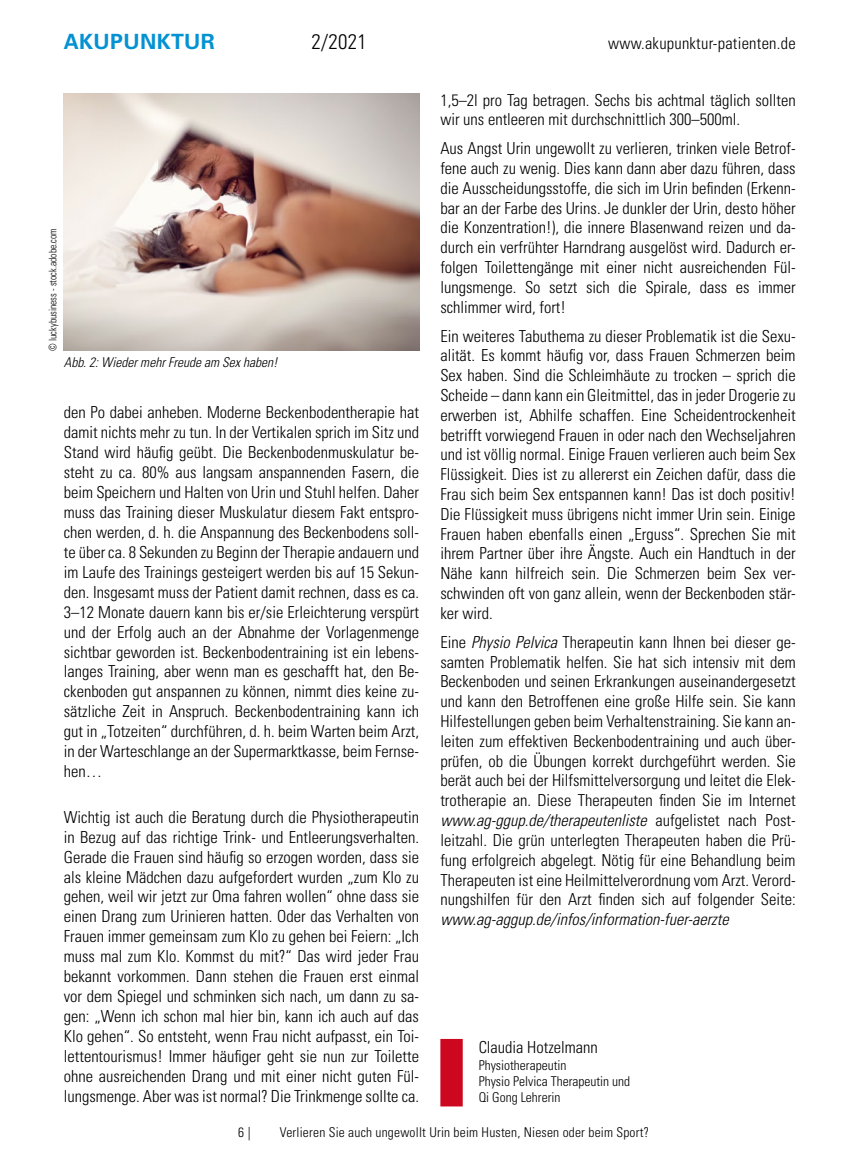
<style>
.page{position:relative;width:851px;height:1170px;background:#fff}
.page>*{position:absolute;margin:0;border:0;box-sizing:border-box;transform-origin:0 0}
.t1{font:700 21px "Univers LT Std";letter-spacing:.015em;color:#0492d2}
.t2{font:300 condensed 21px "Univers LT Std";color:#000}
.Copy{font:300 condensed 16.5px/19.8px "Univers LT Std";color:#000;text-align:justify}
.Autor{font:300 condensed 16.5px "Univers LT Std";color:#000}
.Autor-2{font:300 condensed 13.5px/16.2px "Univers LT Std";color:#000}
.BU{font:italic 300 condensed 13.5px "Univers LT Std";color:#000}
.Quellen{font:300 condensed 10.5px "Univers LT Std";color:#000;scale:.91 1}
.s1{font-style:italic}
</style>
<div class="page">
<div style="left:440px;top:1038px;width:22px;height:68px;background:#cd071f"></div>
<img style="left:64px;top:94px;width:355px;height:257px">
<p class="t1" style="left:64px;top:30px;width:153px">AKUPUNKTUR</p>
<p class="t2" style="left:311px;top:29px;width:57px">2/2021</p>
<p class="Copy" style="left:608px;top:34px;width:189px">www.akupunktur-patienten.de</p>
<p class="Quellen" style="left:46px;top:351px;width:136px;rotate:-90deg">© luckybusiness - stock.adobe.com</p>
<p class="BU" style="left:64px;top:354px;width:215px">Abb. 2: Wieder mehr Freude am Sex haben!</p>
<p class="Copy" style="left:64px;top:402px;width:357px">den Po dabei anheben. Moderne Beckenbodentherapie hat damit nichts mehr zu tun. In der Vertikalen sprich im Sitz und Stand wird häufig geübt. Die Beckenbodenmuskulatur be&shy;steht zu ca. 80% aus langsam anspannenden Fasern, die beim Speichern und Halten von Urin und Stuhl helfen. Daher muss das Training dieser Muskulatur diesem Fakt entspro&shy;chen werden, d. h. die Anspannung des Beckenbodens soll&shy;te über ca. 8 Sekunden zu Beginn der Therapie andauern und im Laufe des Trainings gesteigert werden bis auf 15 Sekun&shy;den. Insgesamt muss der Patient damit rechnen, dass es ca.<br>3–12 Monate dauern kann bis er/sie Erleichterung verspürt und der Erfolg auch an der Abnahme der Vorlagenmenge sichtbar geworden ist. Beckenbodentraining ist ein lebens&shy;langes Training, aber wenn man es geschafft hat, den Be&shy;ckenboden gut anspannen zu können, nimmt dies keine zu&shy;sätzliche Zeit in Anspruch. Beckenbodentraining kann ich gut in „Totzeiten“ durchführen, d. h. beim Warten beim Arzt, in der Warteschlange an der Supermarktkasse, beim Fernse&shy;hen…</p>
<p class="Copy" style="left:64px;top:806px;width:357px">Wichtig ist auch die Beratung durch die Physiotherapeutin in Bezug auf das richtige Trink- und Entleerungsverhalten.<br>Gerade die Frauen sind häufig so erzogen worden, dass sie als kleine Mädchen dazu aufgefordert wurden „zum Klo zu gehen, weil wir jetzt zur Oma fahren wollen“ ohne dass sie einen Drang zum Urinieren hatten. Oder das Verhalten von Frauen immer gemeinsam zum Klo zu gehen bei Feiern: „Ich muss mal zum Klo. Kommst du mit?“ Das wird jeder Frau bekannt vorkommen. Dann stehen die Frauen erst einmal vor dem Spiegel und schminken sich nach, um dann zu sa&shy;gen: „Wenn ich schon mal hier bin, kann ich auch auf das Klo gehen“. So entsteht, wenn Frau nicht aufpasst, ein Toi&shy;lettentourismus! Immer häufiger geht sie nun zur Toilette ohne ausreichenden Drang und mit einer nicht guten Fül&shy;lungsmenge. Aber was ist normal? Die Trinkmenge sollte ca.</p>
<p class="Copy" style="left:440px;top:90px;width:357px">1,5–2l pro Tag betragen. Sechs bis achtmal täglich sollten wir uns entleeren mit durchschnittlich 300–500ml.</p>
<p class="Copy" style="left:440px;top:138px;width:357px">Aus Angst Urin ungewollt zu verlieren, trinken viele Betrof&shy;fene auch zu wenig. Dies kann dann aber dazu führen, dass die Ausscheidungsstoffe, die sich im Urin befinden (Erkenn&shy;bar an der Farbe des Urins. Je dunkler der Urin, desto höher die Konzentration!), die innere Blasenwand reizen und da&shy;durch ein verfrühter Harndrang ausgelöst wird. Dadurch er&shy;folgen Toilettengänge mit einer nicht ausreichenden Fül&shy;lungsmenge. So setzt sich die Spirale, dass es immer schlimmer wird, fort!</p>
<p class="Copy" style="left:440px;top:326px;width:357px">Ein weiteres Tabuthema zu dieser Problematik ist die Sexu&shy;alität. Es kommt häufig vor, dass Frauen Schmerzen beim Sex haben. Sind die Schleimhäute zu trocken – sprich die Scheide – dann kann ein Gleitmittel, das in jeder Drogerie zu erwerben ist, Abhilfe schaffen. Eine Scheidentrockenheit betrifft vorwiegend Frauen in oder nach den Wechseljahren und ist völlig normal. Einige Frauen verlieren auch beim Sex Flüssigkeit. Dies ist zu allererst ein Zeichen dafür, dass die Frau sich beim Sex entspannen kann! Das ist doch positiv!<br>Die Flüssigkeit muss übrigens nicht immer Urin sein. Einige Frauen haben ebenfalls einen „Erguss“. Sprechen Sie mit ihrem Partner über ihre Ängste. Auch ein Handtuch in der Nähe kann hilfreich sein. Die Schmerzen beim Sex ver&shy;schwinden oft von ganz allein, wenn der Beckenboden stär&shy;ker wird.</p>
<p class="Copy" style="left:440px;top:632px;width:357px">Eine <span class="s1">Physio Pelvica</span> Therapeutin kann Ihnen bei dieser ge&shy;samten Problematik helfen. Sie hat sich intensiv mit dem Beckenboden und seinen Erkrankungen auseinandergesetzt und kann den Betroffenen eine große Hilfe sein. Sie kann Hilfestellungen geben beim Verhaltenstraining. Sie kann an&shy;leiten zum effektiven Beckenbodentraining und auch über&shy;prüfen, ob die Übungen korrekt durchgeführt werden. Sie berät auch bei der Hilfsmittelversorgung und leitet die Elek&shy;trotherapie an. Diese Therapeuten finden Sie im Internet <span class="s1">www.ag-ggup.de/therapeutenliste</span> aufgelistet nach Post&shy;leitzahl. Die grün unterlegten Therapeuten haben die Prü&shy;fung erfolgreich abgelegt. Nötig für eine Behandlung beim Therapeuten ist eine Heilmittelverordnung vom Arzt. Verord&shy;nungshilfen für den Arzt finden sich auf folgender Seite: <span class="s1">www.ag-aggup.de/infos/information-fuer-aerzte</span></p>
<p class="Autor" style="left:478px;top:1037px;width:121px">Claudia Hotzelmann</p>
<p class="Autor-2" style="left:478px;top:1056px;width:153px">Physiotherapeutin<br>Physio Pelvica Therapeutin und<br>Qi Gong Lehrerin</p>
<p class="Autor-2" style="left:238px;top:1124px;width:14px">6 |</p>
<p class="Autor-2" style="left:280px;top:1124px;width:370px">Verlieren Sie auch ungewollt Urin beim Husten, Niesen oder beim Sport?</p>
</div>
